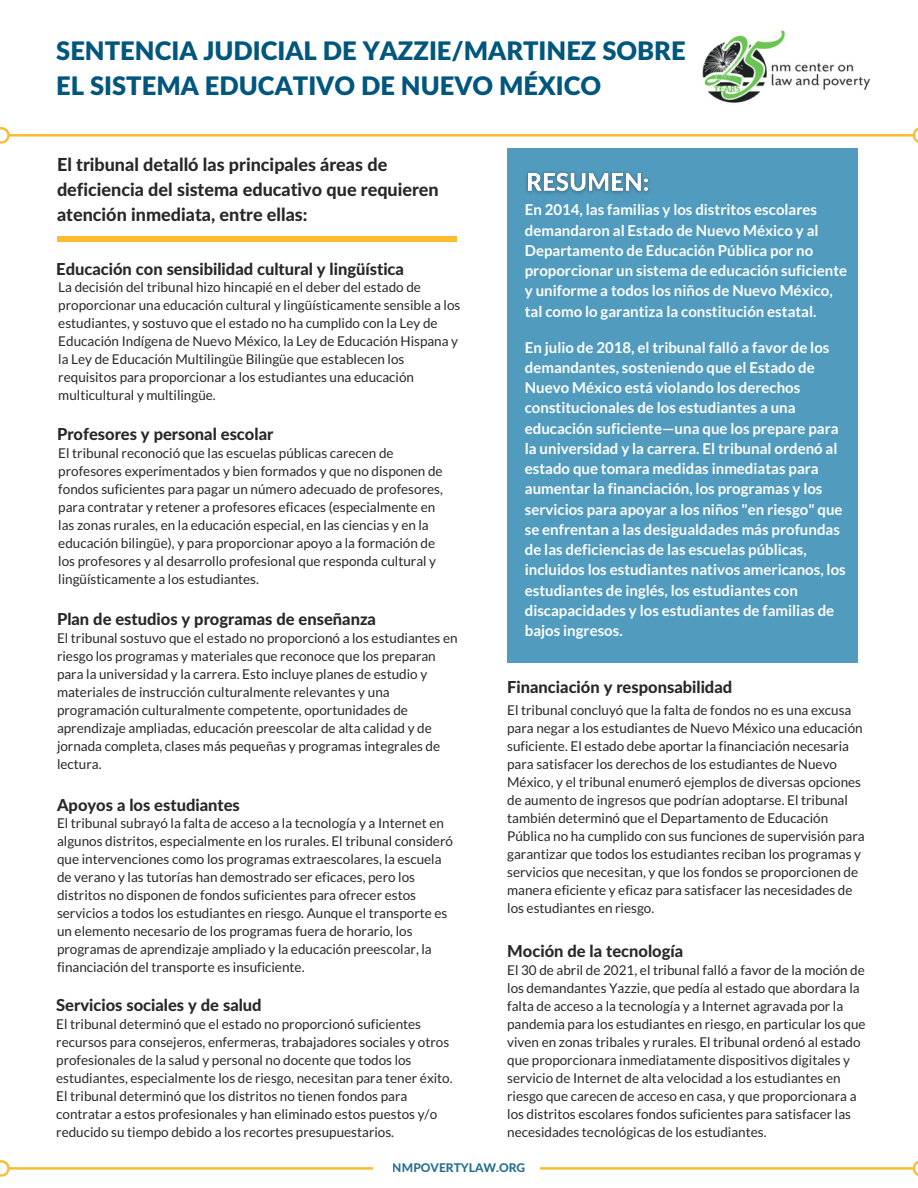
<style>
.page{position:relative;width:918px;height:1188px;background:#fff}
.page>*{position:absolute;margin:0;border:0;box-sizing:border-box;transform-origin:0 0}
.t1{font:900 25.5px/34.8px "Lato Latin";color:#00567d}
.t2{font:800 18px/24.8px "Lato Latin";color:#282828}
.t3{font:800 16.5px "Lato Latin";color:#282828}
.t4{font:700 15px/20.2px "Lato";color:#fff}
.t5{font:13.5px/18px "Lato";color:#282828}
.t6{font:800 12px "Lato Latin";color:#00567d}
</style>
<div class="page">
<img style="left:702px;top:30px;width:168px;height:73px">
<svg style="left:0;top:127px;width:918px;height:17px"></svg>
<div style="left:57px;top:236px;width:399px;height:5px;background:#fdbc2f"></div>
<svg style="left:0;top:1160px;width:918px;height:17px"></svg>
<div style="left:374px;top:1146px;width:166px;height:41px;background:#fff"></div>
<div style="left:507px;top:148px;width:351px;height:514px;background:#509bbe"></div>
<img style="left:526px;top:172px;width:123px;height:22px">
<p class="t1" style="left:56px;top:35px;width:631px">SENTENCIA JUDICIAL DE YAZZIE/MARTINEZ SOBRE<br>EL SISTEMA EDUCATIVO DE NUEVO MÉXICO</p>
<p class="t2" style="left:57px;top:153px;width:383px">El tribunal detalló las principales áreas de deficiencia del sistema educativo que requieren atención inmediata, entre ellas:</p>
<p class="t3" style="left:56px;top:262px;width:349px">Educación con sensibilidad cultural y lingüística</p>
<p class="t5" style="left:58px;top:278px;width:404px">La decisión del tribunal hizo hincapié en el deber del estado de proporcionar una educación cultural y lingüísticamente sensible a los estudiantes, y sostuvo que el estado no ha cumplido con la Ley de Educación Indígena de Nuevo México, la Ley de Educación Hispana y la Ley de Educación Multilingüe Bilingüe que establecen los requisitos para proporcionar a los estudiantes una educación multicultural y multilingüe.</p>
<p class="t3" style="left:57px;top:427px;width:218px">Profesores y personal escolar</p>
<p class="t5" style="left:58px;top:443px;width:386px">El tribunal reconoció que las escuelas públicas carecen de profesores experimentados y bien formados y que no disponen de fondos suficientes para pagar un número adecuado de profesores, para contratar y retener a profesores eficaces (especialmente en las zonas rurales, en la educación especial, en las ciencias y en la educación bilingüe), y para proporcionar apoyo a la formación de los profesores y al desarrollo profesional que responda cultural y lingüísticamente a los estudiantes.</p>
<p class="t3" style="left:57px;top:612px;width:321px">Plan de estudios y programas de enseñanza</p>
<p class="t5" style="left:57px;top:629px;width:402px">El tribunal sostuvo que el estado no proporcionó a los estudiantes en riesgo los programas y materiales que reconoce que los preparan para la universidad y la carrera. Esto incluye planes de estudio y materiales de instrucción culturalmente relevantes y una programación culturalmente competente, oportunidades de aprendizaje ampliadas, educación preescolar de alta calidad y de jornada completa, clases más pequeñas y programas integrales de lectura.</p>
<p class="t3" style="left:57px;top:798px;width:184px">Apoyos a los estudiantes</p>
<p class="t5" style="left:57px;top:814px;width:397px">El tribunal subrayó la falta de acceso a la tecnología y a Internet en algunos distritos, especialmente en los rurales. El tribunal consideró que intervenciones como los programas extraescolares, la escuela de verano y las tutorías han demostrado ser eficaces, pero los distritos no disponen de fondos suficientes para ofrecer estos servicios a todos los estudiantes en riesgo. Aunque el transporte es un elemento necesario de los programas fuera de horario, los programas de aprendizaje ampliado y la educación preescolar, la financiación del transporte es insuficiente.</p>
<p class="t3" style="left:56px;top:998px;width:207px">Servicios sociales y de salud</p>
<p class="t5" style="left:56px;top:1014px;width:398px">El tribunal determinó que el estado no proporcionó suficientes recursos para consejeros, enfermeras, trabajadores sociales y otros profesionales de la salud y personal no docente que todos los estudiantes, especialmente los de riesgo, necesitan para tener éxito.<br>El tribunal determinó que los distritos no tienen fondos para contratar a estos profesionales y han eliminado estos puestos y/o reducido su tiempo debido a los recortes presupuestarios.</p>
<p class="t4" style="left:525px;top:200px;width:324px">En 2014, las familias y los distritos escolares demandaron al Estado de Nuevo México y al Departamento de Educación Pública por no proporcionar un sistema de educación suficiente y uniforme a todos los niños de Nuevo México, tal como lo garantiza la constitución estatal.</p>
<p class="t4" style="left:525px;top:337px;width:322px">En julio de 2018, el tribunal falló a favor de los demandantes, sosteniendo que el Estado de Nuevo México está violando los derechos constitucionales de los estudiantes a una educación suficiente—una que los prepare para la universidad y la carrera. El tribunal ordenó al estado que tomara medidas inmediatas para aumentar la financiación, los programas y los servicios para apoyar a los niños "en riesgo" que se enfrentan a las desigualdades más profundas de las deficiencias de las escuelas públicas, incluidos los estudiantes nativos americanos, los estudiantes de inglés, los estudiantes con discapacidades y los estudiantes de familias de bajos ingresos.</p>
<p class="t3" style="left:507px;top:679px;width:227px">Financiación y responsabilidad</p>
<p class="t5" style="left:507px;top:701px;width:359px">El tribunal concluyó que la falta de fondos no es una excusa para negar a los estudiantes de Nuevo México una educación suficiente. El estado debe aportar la financiación necesaria para satisfacer los derechos de los estudiantes de Nuevo México, y el tribunal enumeró ejemplos de diversas opciones de aumento de ingresos que podrían adoptarse. El tribunal también determinó que el Departamento de Educación Pública no ha cumplido con sus funciones de supervisión para garantizar que todos los estudiantes reciban los programas y servicios que necesitan, y que los fondos se proporcionen de manera eficiente y eficaz para satisfacer las necesidades de los estudiantes en riesgo.</p>
<p class="t3" style="left:507px;top:944px;width:178px">Moción de la tecnología</p>
<p class="t5" style="left:507px;top:960px;width:360px">El 30 de abril de 2021, el tribunal falló a favor de la moción de los demandantes Yazzie, que pedía al estado que abordara la falta de acceso a la tecnología y a Internet agravada por la pandemia para los estudiantes en riesgo, en particular los que viven en zonas tribales y rurales. El tribunal ordenó al estado que proporcionara inmediatamente dispositivos digitales y servicio de Internet de alta velocidad a los estudiantes en riesgo que carecen de acceso en casa, y que proporcionara a los distritos escolares fondos suficientes para satisfacer las necesidades tecnológicas de los estudiantes.</p>
<p class="t6" style="left:393px;top:1163px;width:134px">NMPOVERTYLAW.ORG</p>
</div>
